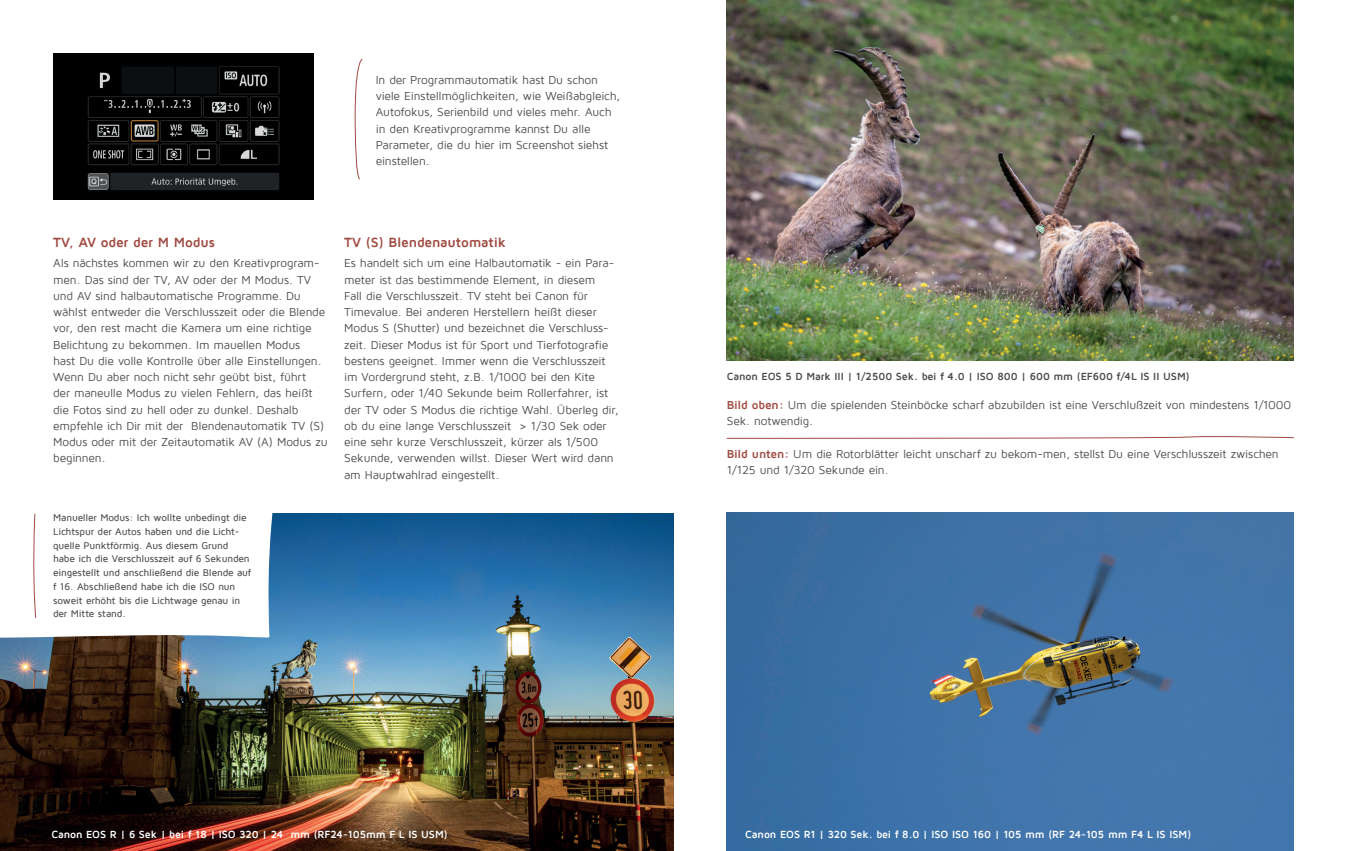
<style>
.page{position:relative;width:1347px;height:851px;background:#fff}
.page>*{position:absolute;margin:0;border:0;box-sizing:border-box;transform-origin:0 0}
.t1{font:700 13.75px "Maven Pro";letter-spacing:-.015em;color:#a04b41}
.t2{font:11.88px/16.2px "Maven Pro";letter-spacing:-.015em;color:#4c4c50}
.t3{font:700 10.62px "Maven Pro";letter-spacing:-.015em;color:#fff}
.t4{font:700 10.62px "Maven Pro";letter-spacing:-.01em;color:#4c4c50}
.t5{font:500 10px/13.8px "Maven Pro";letter-spacing:-.015em;color:#4c4c50}
.s1{font-weight:700;color:#a04b41}
</style>
<div class="page">
<svg style="left:354px;top:58px;width:9px;height:122px"></svg>
<img style="left:0;top:513px;width:673px;height:337px">
<img style="left:53px;top:53px;width:261px;height:146px">
<img style="left:726px;top:0;width:567px;height:360px">
<img style="left:726px;top:512px;width:567px;height:338px">
<svg style="left:726px;top:436px;width:568px;height:3px"></svg>
<svg style="left:0;top:513px;width:274px;height:124px"></svg>
<p class="t2" style="left:376px;top:72px;width:246px">In der Programmautomatik hast Du schon viele Einstellmöglichkeiten, wie Weißabgleich, Autofokus, Serienbild und vieles mehr. Auch in den Kreativprogramme kannst Du alle Parameter, die du hier im Screenshot siehst einstellen.</p>
<p class="t1" style="left:53px;top:235px;width:163px">TV, AV oder der M Modus</p>
<p class="t2" style="left:53px;top:255px;width:276px">Als nächstes kommen wir zu den Kreativprogram&shy;men. Das sind der TV, AV oder der M Modus. TV und AV sind halbautomatische Programme. Du wählst entweder die Verschlusszeit oder die Blende vor, den rest macht die Kamera um eine richtige Belichtung zu bekommen. Im mauellen Modus<br>hast Du die volle Kontrolle über alle Einstellungen.<br>Wenn Du aber noch nicht sehr geübt bist, führt<br>der maneulle Modus zu vielen Fehlern, das heißt die Fotos sind zu hell oder zu dunkel. Deshalb empfehle ich Dir mit der Blendenautomatik TV (S)<br>Modus oder mit der Zeitautomatik AV (A) Modus zu beginnen.</p>
<p class="t5" style="left:53px;top:511px;width:200px">Manueller Modus: Ich wollte unbedingt die Lichtspur der Autos haben und die Licht&shy;quelle Punktförmig. Aus diesem Grund habe ich die Verschlusszeit auf 6 Sekunden eingestellt und anschließend die Blende auf f 16. Abschließend habe ich die ISO nun soweit erhöht bis die Lichtwage genau in der Mitte stand.</p>
<p class="t1" style="left:344px;top:235px;width:163px">TV (S) Blendenautomatik</p>
<p class="t2" style="left:344px;top:255px;width:276px">Es handelt sich um eine Halbautomatik - ein Para&shy;meter ist das bestimmende Element, in diesem<br>Fall die Verschlusszeit. TV steht bei Canon für Timevalue. Bei anderen Herstellern heißt dieser Modus S (Shutter) und bezeichnet die Verschluss&shy;zeit. Dieser Modus ist für Sport und Tierfotografie bestens geeignet. Immer wenn die Verschlusszeit im Vordergrund steht, z.B. 1/1000 bei den Kite Surfern, oder 1/40 Sekunde beim Rollerfahrer, ist der TV oder S Modus die richtige Wahl. Überleg dir, ob du eine lange Verschlusszeit &gt; 1/30 Sek oder eine sehr kurze Verschlusszeit, kürzer als 1/500<br>Sekunde, verwenden willst. Dieser Wert wird dann am Hauptwahlrad eingestellt.</p>
<p class="t4" style="left:727px;top:371px;width:464px">Canon EOS 5 D Mark III | 1/2500 Sek. bei f 4.0 | ISO 800 | 600 mm (EF600 f/4L IS II USM)</p>
<p class="t2" style="left:727px;top:397px;width:566px"><span class="s1">Bild oben:</span> Um die spielenden Steinböcke scharf abzubilden ist eine Verschlußzeit von mindestens 1/1000<br>Sek. notwendig.</p>
<p class="t2" style="left:727px;top:446px;width:553px"><span class="s1">Bild unten:</span> Um die Rotorblätter leicht unscharf zu bekom-men, stellst Du eine Verschlusszeit zwischen<br>1/125 und 1/320 Sekunde ein.</p>
<p class="t3" style="left:51px;top:828px;width:398px">Canon EOS R | 6 Sek | bei f 18 | ISO 320 | 24 mm (RF24-105mm F L IS USM)</p>
<p class="t3" style="left:745px;top:828px;width:447px">Canon EOS R1 | 320 Sek. bei f 8.0 | ISO ISO 160 | 105 mm (RF 24-105 mm F4 L IS ISM)</p>
</div>
